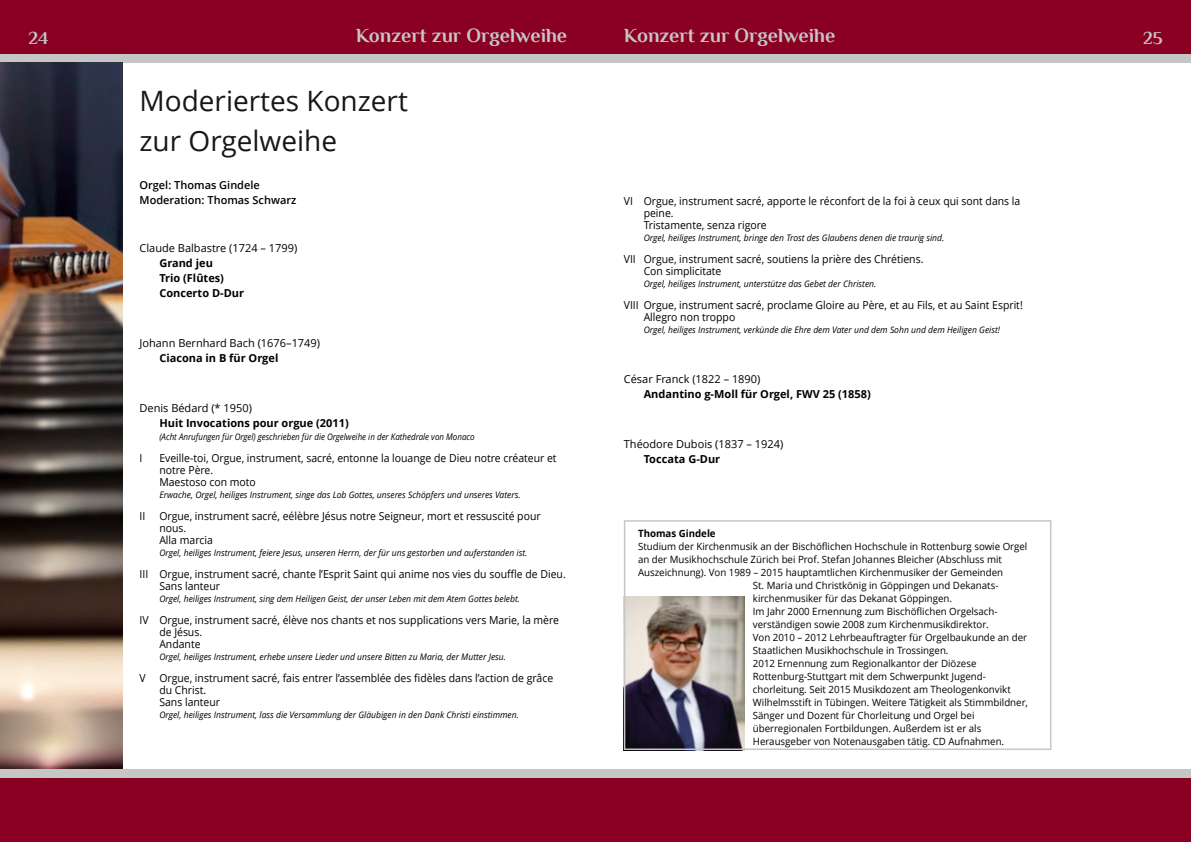
<style>
.page{position:relative;width:1191px;height:842px;background:#fff}
.page>*{position:absolute;margin:0;border:0;box-sizing:border-box;transform-origin:0 0}
.t1{font:28px/39.2px "Open Sans";color:#181715}
.t2{font:700 20px "Philosopher";color:#c5c6c6}
.t3{font:700 18px "Philosopher";color:#c5c6c6}
.t4{font:11px/12px "Open Sans";color:#000;scale:.95 1}
.t5{font:700 11px/15px "Open Sans";color:#000}
.t6{font:11px "Open Sans";color:#000}
.t7{font:600 11px/15px "Open Sans";color:#000}
.t8{font:10px "Open Sans";color:#000}
.t9{font:700 10px "Open Sans";color:#000}
.t10{font:italic 9px "Open Sans";color:#000;scale:.95 1}
.t11{font:italic 9px "Open Sans";color:#000;scale:.89 1}
</style>
<div class="page">
<div style="left:0;top:0;width:595px;height:54px;background:#8a0023"></div>
<div style="left:0;top:769px;width:595px;height:73px;background:#8a0023"></div>
<div style="left:0;top:54px;width:595px;height:8px;background:#c5c6c6"></div>
<div style="left:0;top:769px;width:595px;height:8px;background:#c5c6c6"></div>
<div style="left:595px;top:769px;width:596px;height:73px;background:#8a0023"></div>
<div style="left:595px;top:769px;width:596px;height:8px;background:#c5c6c6"></div>
<div style="left:595px;top:54px;width:596px;height:8px;background:#c5c6c6"></div>
<div style="left:595px;top:0;width:596px;height:54px;background:#8a0023"></div>
<svg style="left:624px;top:520px;width:427px;height:230px"></svg>
<img style="left:0;top:62px;width:122px;height:707px">
<h2 class="t2" style="left:356px;top:24px;width:213px">Konzert zur Orgelweihe</h2>
<h2 class="t2" style="left:624px;top:24px;width:213px">Konzert zur Orgelweihe</h2>
<h3 class="t3" style="left:28px;top:28px;width:21px">24</h3>
<h3 class="t3" style="left:1143px;top:28px;width:21px">25</h3>
<h1 class="t1" style="left:139px;top:84px;width:270px">Moderiertes Konzert zur Orgelweihe</h1>
<p class="t7" style="left:139px;top:179px;width:158px">Orgel: Thomas Gindele<br>Moderation: Thomas Schwarz</p>
<p class="t6" style="left:139px;top:244px;width:159px">Claude Balbastre (1724 – 1799)</p>
<p class="t5" style="left:159px;top:257px;width:86px">Grand jeu<br>Trio (Flûtes)<br>Concerto D-Dur</p>
<p class="t6" style="left:139px;top:339px;width:182px">Johann Bernhard Bach (1676–1749)</p>
<p class="t5" style="left:159px;top:352px;width:120px">Ciacona in B für Orgel</p>
<p class="t6" style="left:139px;top:404px;width:114px">Denis Bédard (* 1950)</p>
<p class="t5" style="left:159px;top:417px;width:191px">Huit Invocations pour orgue (2011)</p>
<p class="t11" style="left:159px;top:433px;width:356px">(Acht Anrufungen für Orgel) geschrieben für die Orgelweihe in der Kathedrale von Monaco</p>
<p class="t4" style="left:139px;top:453px;width:5px">I</p>
<p class="t4" style="left:159px;top:453px;width:420px">Eveille-toi, Orgue, instrument, sacré, entonne la louange de Dieu notre créateur et notre Père.<br>Maestoso con moto</p>
<p class="t10" style="left:159px;top:491px;width:382px">Erwache, Orgel, heiliges Instrument, singe das Lob Gottes, unseres Schöpfers und unseres Vaters.</p>
<p class="t4" style="left:139px;top:511px;width:8px">II</p>
<p class="t4" style="left:159px;top:511px;width:403px">Orgue, instrument sacré, eélèbre Jésus notre Seigneur, mort et ressuscité pour nous.<br>Alla marcia</p>
<p class="t10" style="left:159px;top:549px;width:389px">Orgel, heiliges Instrument, feiere Jesus, unseren Herrn, der für uns gestorben und auferstanden ist.</p>
<p class="t4" style="left:159px;top:569px;width:429px;text-indent:-20px">III Orgue, instrument sacré, chante l’Esprit Saint qui anime nos vies du souffle de Dieu.<br>Sans lanteur</p>
<p class="t10" style="left:159px;top:595px;width:381px">Orgel, heiliges Instrument, sing dem Heiligen Geist, der unser Leben mit dem Atem Gottes belebt.</p>
<p class="t4" style="left:159px;top:615px;width:422px;text-indent:-20px">IV Orgue, instrument sacré, élève nos chants et nos supplications vers Marie, la mère de Jésus.<br>Andante</p>
<p class="t10" style="left:159px;top:653px;width:366px">Orgel, heiliges Instrument, erhebe unsere Lieder und unsere Bitten zu Maria, der Mutter Jesu.</p>
<p class="t4" style="left:159px;top:673px;width:416px;text-indent:-20px">V Orgue, instrument sacré, fais entrer l’assemblée des fidèles dans l’action de grâce du Christ.<br>Sans lanteur</p>
<p class="t10" style="left:159px;top:711px;width:380px">Orgel, heiliges Instrument, lass die Versammlung der Gläubigen in den Dank Christi einstimmen.</p>
<p class="t4" style="left:643px;top:196px;width:398px;text-indent:-20px">VI Orgue, instrument sacré, apporte le réconfort de la foi à ceux qui sont dans la peine.<br>Tristamente, senza rigore</p>
<p class="t10" style="left:643px;top:234px;width:318px">Orgel, heiliges Instrument, bringe den Trost des Glaubens denen die traurig sind.</p>
<p class="t4" style="left:643px;top:254px;width:296px;text-indent:-20px">VII Orgue, instrument sacré, soutiens la prière des Chrétiens.<br>Con simplicitate</p>
<p class="t10" style="left:643px;top:280px;width:246px">Orgel, heiliges Instrument, unterstütze das Gebet der Christen.</p>
<p class="t4" style="left:643px;top:300px;width:400px;text-indent:-20px">VIII Orgue, instrument sacré, proclame Gloire au Père, et au Fils, et au Saint Esprit!<br>Allegro non troppo</p>
<p class="t10" style="left:643px;top:326px;width:376px">Orgel, heiliges Instrument, verkünde die Ehre dem Vater und dem Sohn und dem Heiligen Geist!</p>
<p class="t6" style="left:624px;top:374px;width:138px">César Franck (1822 – 1890)</p>
<p class="t5" style="left:643px;top:387px;width:228px">Andantino g-Moll für Orgel, FWV 25 (1858)</p>
<p class="t6" style="left:624px;top:439px;width:161px">Théodore Dubois (1837 – 1924)</p>
<p class="t5" style="left:643px;top:452px;width:78px">Toccata G-Dur</p>
<p class="t9" style="left:638px;top:529px;width:79px">Thomas Gindele</p>
<p class="t8" style="left:638px;top:542px;width:391px">Studium der Kirchenmusik an der Bischöflichen Hochschule in Rottenburg sowie Orgel</p>
<p class="t8" style="left:638px;top:555px;width:365px">an der Musikhochschule Zürich bei Prof. Stefan Johannes Bleicher (Abschluss mit</p>
<p class="t8" style="left:638px;top:568px;width:367px">Auszeichnung). Von 1989 – 2015 hauptamtlichen Kirchenmusiker der Gemeinden</p>
<p class="t8" style="left:753px;top:581px;width:247px">St. Maria und Christkönig in Göppingen und Dekanats-</p>
<p class="t8" style="left:753px;top:594px;width:201px">kirchenmusiker für das Dekanat Göppingen.</p>
<p class="t8" style="left:753px;top:607px;width:246px">Im Jahr 2000 Ernennung zum Bischöflichen Orgelsach-</p>
<p class="t8" style="left:753px;top:620px;width:237px">verständigen sowie 2008 zum Kirchenmusikdirektor.</p>
<p class="t8" style="left:753px;top:633px;width:276px">Von 2010 – 2012 Lehrbeauftragter für Orgelbaukunde an der</p>
<p class="t8" style="left:753px;top:646px;width:197px">Staatlichen Musikhochschule in Trossingen.</p>
<p class="t8" style="left:753px;top:659px;width:225px">2012 Ernennung zum Regionalkantor der Diözese</p>
<p class="t8" style="left:753px;top:672px;width:234px">Rottenburg-Stuttgart mit dem Schwerpunkt Jugend-</p>
<p class="t8" style="left:753px;top:685px;width:259px">chorleitung. Seit 2015 Musikdozent am Theologenkonvikt</p>
<p class="t8" style="left:753px;top:698px;width:277px">Wilhelmsstift in Tübingen. Weitere Tätigkeit als Stimmbildner,</p>
<p class="t8" style="left:753px;top:711px;width:223px">Sänger und Dozent für Chorleitung und Orgel bei</p>
<p class="t8" style="left:753px;top:724px;width:230px">überregionalen Fortbildungen. Außerdem ist er als</p>
<p class="t8" style="left:753px;top:737px;width:253px">Herausgeber von Notenausgaben tätig. CD Aufnahmen.</p>
</div>
